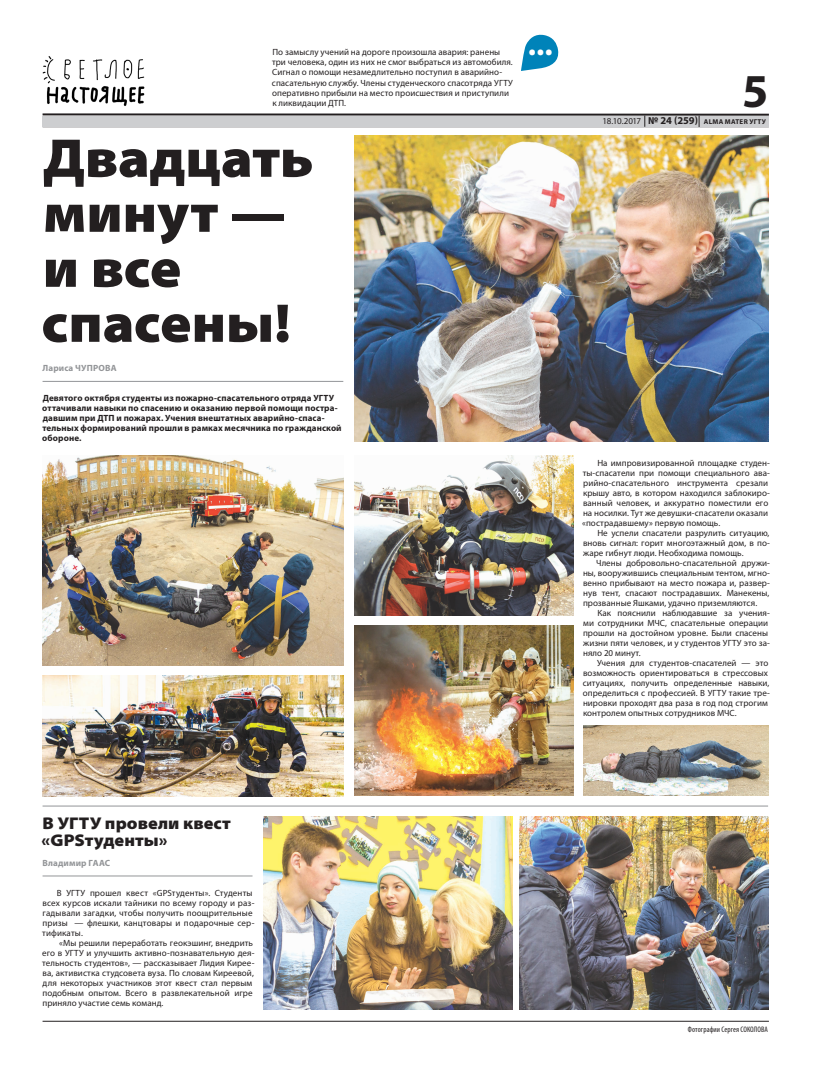
<style>
.page{position:relative;width:820px;height:1078px;background:#fff}
.page>*{position:absolute;margin:0;border:0;box-sizing:border-box;transform-origin:0 0}
.t1{font:900 semi-expanded 55px/55px "Myriad Pro";letter-spacing:-.005em;color:#231f20}
.t2{font:700 47.4px "Myriad Pro";color:#231f20}
.t3{font:700 31.8px "Myriad Pro";color:#fff}
.t4{font:900 semi-expanded 17px/17px "Myriad Pro";letter-spacing:.005em;color:#231f20}
.t5{font:9px/10px "Myriad Pro";letter-spacing:.005em;color:#231f20}
.t6{font:700 9px/10px "Myriad Pro";letter-spacing:.01em;color:#231f20}
.t7{font:700 9px "Myriad Pro";letter-spacing:.015em;color:#939598}
.t8{font:condensed 8px "Myriad Pro";letter-spacing:.01em;color:#231f20}
.t9{font:700 7px "Myriad Pro";letter-spacing:.04em;color:#231f20}
.s1{font-weight:400;font-size:9px}
.s2{font-size:10.5px}
</style>
<div class="page">
<hr style="left:43px;top:113px;width:725px;height:3px;background:#231f20">
<div style="left:43px;top:116px;width:725px;height:11px;background:#cdced0"></div>
<svg style="left:644px;top:115px;width:1px;height:12px"></svg>
<hr style="left:43px;top:1020px;width:725px;height:1px;background:#231f20">
<svg style="left:521px;top:34px;width:38px;height:37px"></svg>
<img style="left:43px;top:56px;width:102px;height:50px">
<img style="left:264px;top:816px;width:248px;height:193px">
<img style="left:519px;top:816px;width:248px;height:193px">
<hr style="left:43px;top:805px;width:724px;height:1px;background:#939598">
<img style="left:354px;top:135px;width:414px;height:306px">
<img style="left:43px;top:455px;width:300px;height:210px">
<img style="left:43px;top:675px;width:300px;height:120px">
<img style="left:354px;top:455px;width:219px;height:160px">
<img style="left:583px;top:725px;width:185px;height:70px">
<img style="left:354px;top:625px;width:219px;height:170px">
<hr style="left:43px;top:381px;width:300px;height:1px;background:#939598">
<hr style="left:43px;top:875px;width:209px;height:1px;background:#939598">
<p class="t5" style="left:272px;top:47px;width:242px">По замыслу учений на дороге произошла авария: ранены три человека, один из них не смог выбраться из автомобиля.<br>Сигнал о помощи незамедлительно поступил в аварийно&shy;спасательную службу. Члены студенческого спасотряда УГТУ оперативно прибыли на место происшествия и приступили к ликвидации ДТП.</p>
<h1 class="t1" style="left:41px;top:131px;width:273px">Двадцать минут — и все спасены!</h1>
<p class="t7" style="left:43px;top:362px;width:76px">Лариса ЧУПРОВА</p>
<p class="t6" style="left:42px;top:392px;width:301px">Девятого октября студенты из пожарно-спасательного отряда УГТУ оттачивали навыки по спасению и оказанию первой помощи постра&shy;давшим при ДТП и пожарах. Учения внештатных аварийно-спаса&shy;тельных формирований прошли в рамках месячника по гражданской обороне.</p>
<h3 class="t3" style="left:527px;top:24px;width:26px">...</h3>
<h2 class="t2" style="left:741px;top:60px;width:28px">5</h2>
<p class="t9" style="left:602px;top:117px;width:165px"><span class="s1">18.10.2017</span> <span class="s2">№ 24 (259)</span> ALMA MATER УГТУ</p>
<p class="t5" style="left:582px;top:457px;width:189px;text-indent:15px">На импровизированной площадке студен&shy;ты-спасатели при помощи специального ава&shy;рийно-спасательного инструмента срезали крышу авто, в котором находился заблокиро&shy;ванный человек, и аккуратно поместили его на носилки. Тут же девушки-спасатели оказали «пострадавшему» первую помощь.</p>
<p class="t5" style="left:582px;top:527px;width:188px;text-align:justify;text-indent:14px">Не успели спасатели разрулить ситуацию, вновь сигнал: горит многоэтажный дом, в по&shy;жаре гибнут люди. Необходима помощь.</p>
<p class="t5" style="left:582px;top:557px;width:188px;text-align:justify;text-indent:13px">Члены добровольно-спасательной дружи&shy;ны, вооружившись специальным тентом, мгно&shy;венно прибывают на место пожара и, развер&shy;нув тент, спасают пострадавших. Манекены, прозванные Яшками, удачно приземляются.</p>
<p class="t5" style="left:582px;top:607px;width:188px;text-indent:14px">Как пояснили наблюдавшие за учения&shy;ми сотрудники МЧС, спасательные операции прошли на достойном уровне. Были спасены жизни пяти человек, и у студентов УГТУ это за&shy;няло 20 минут.</p>
<p class="t5" style="left:582px;top:657px;width:189px;text-indent:14px">Учения для студентов-спасателей — это возможность ориентироваться в стрессовых ситуациях, получить определенные навыки, определиться с профессией. В УГТУ такие тре&shy;нировки проходят два раза в год под строгим контролем опытных сотрудников МЧС.</p>
<h3 class="t4" style="left:42px;top:814px;width:191px">В УГТУ провели квест «GPSтуденты»</h3>
<p class="t7" style="left:43px;top:857px;width:69px">Владимир ГААС</p>
<p class="t5" style="left:42px;top:887px;width:214px;text-indent:15px">В УГТУ прошел квест «GPSтуденты». Студенты всех курсов искали тайники по всему городу и раз&shy;гадывали загадки, чтобы получить поощрительные призы — флешки, канцтовары и подарочные сер&shy;тификаты.</p>
<p class="t5" style="left:42px;top:937px;width:214px;text-indent:17px">«Мы решили переработать геокэшинг, внедрить его в УГТУ и улучшить активно-познавательную дея&shy;тельность студентов», — рассказывает Лидия Кирее&shy;ва, активистка студсовета вуза. По словам Киреевой, для некоторых участников этот квест стал первым подобным опытом. Всего в развлекательной игре приняло участие семь команд.</p>
<p class="t8" style="left:687px;top:1024px;width:82px">Фотографии Сергея СОКОЛОВА</p>
</div>
